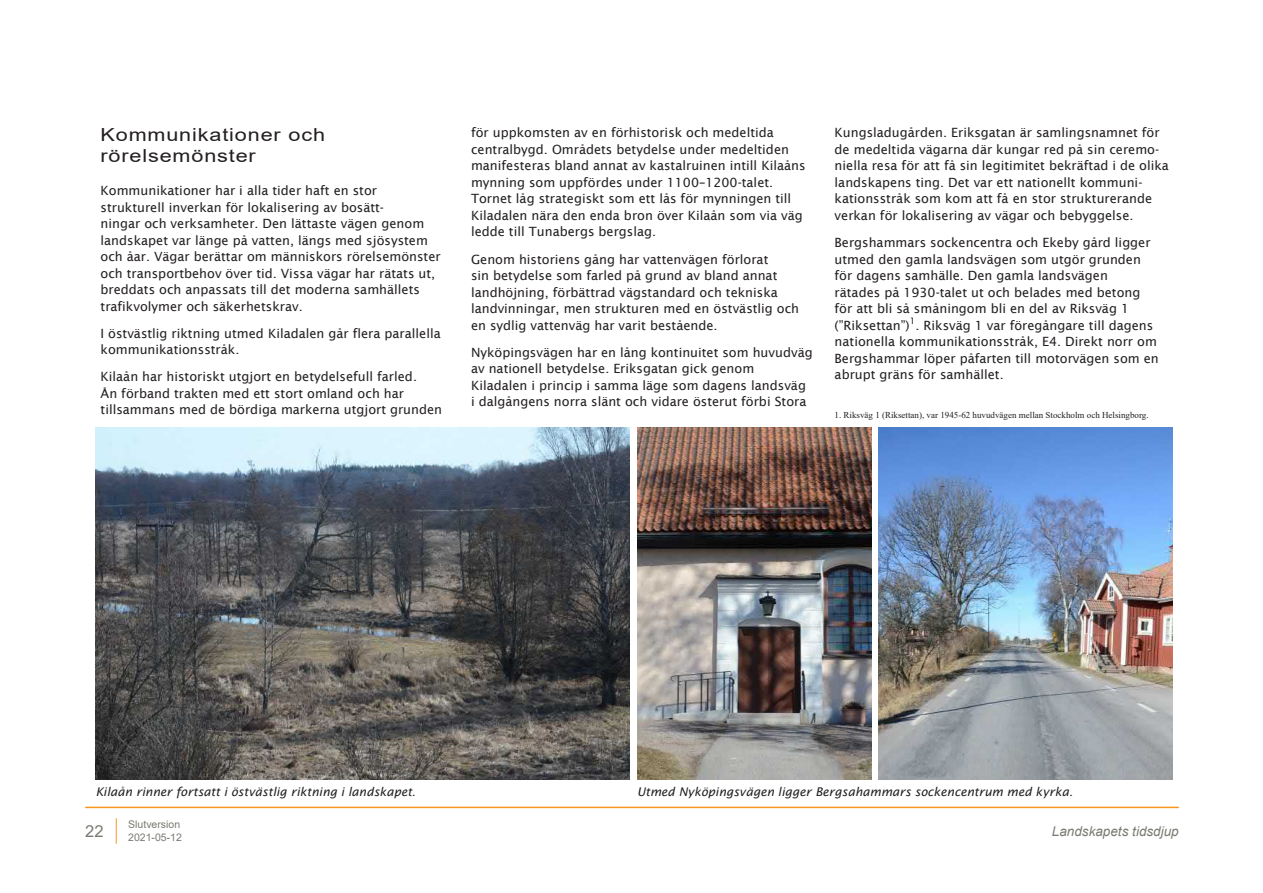
<style>
.page{position:relative;width:1263px;height:893px;background:#fff}
.page>*{position:absolute;margin:0;border:0;box-sizing:border-box;transform-origin:0 0}
.Rubrik_2{font:18px/21px "Arial";letter-spacing:.04em;color:#231f20;scale:1.2 1}
.t1{font:16.5px "Arial";color:#7a7a73}
.t2{font:italic 13.5px "Arial";color:#7a7a73}
.Brödtext_sans_serif{font:12.75px/16.5px "Lucida Sans";color:#231f20}
.Bildtext_onumrerad{font:italic 12px "Lucida Sans";color:#231f20}
.t3{font:10.5px/12.6px "Arial";color:#7a7a73}
.t4{font:9px "Times New Roman";color:#231f20}
.Brödtext_sans_serif-2{font:9px "Lucida Sans";color:#231f20}
</style>
<div class="page">
<hr style="left:85px;top:807px;width:1094px;height:1px;background:#f7971f">
<svg style="left:116px;top:818px;width:1px;height:26px"></svg>
<img style="left:637px;top:427px;width:234px;height:353px">
<img style="left:878px;top:427px;width:295px;height:353px">
<img style="left:96px;top:427px;width:534px;height:353px">
<p class="Rubrik_2" style="left:101px;top:124px;width:189px">Kommunikationer och rörelsemönster</p>
<p class="Brödtext_sans_serif" style="left:101px;top:182px;width:342px">Kommunikationer har i alla tider haft en stor strukturell inverkan för lokalisering av bosätt-<br>ningar och verksamheter. Den lättaste vägen genom landskapet var länge på vatten, längs med sjösystem och åar. Vägar berättar om människors rörelsemönster och transportbehov över tid. Vissa vägar har rätats ut, breddats och anpassats till det moderna samhällets trafikvolymer och säkerhetskrav.</p>
<p class="Brödtext_sans_serif" style="left:101px;top:325px;width:342px">I östvästlig riktning utmed Kiladalen går flera parallella kommunikationsstråk.</p>
<p class="Brödtext_sans_serif" style="left:101px;top:369px;width:343px">Kilaån har historiskt utgjort en betydelsefull farled.<br>Ån förband trakten med ett stort omland och har tillsammans med de bördiga markerna utgjort grunden</p>
<p class="Brödtext_sans_serif" style="left:471px;top:125px;width:336px">för uppkomsten av en förhistorisk och medeltida centralbygd. Områdets betydelse under medeltiden manifesteras bland annat av kastalruinen intill Kilaåns mynning som uppfördes under 1100–1200-talet.<br>Tornet låg strategiskt som ett lås för mynningen till Kiladalen nära den enda bron över Kilaån som via väg ledde till Tunabergs bergslag.</p>
<p class="Brödtext_sans_serif" style="left:471px;top:251px;width:330px">Genom historiens gång har vattenvägen förlorat<br>sin betydelse som farled på grund av bland annat landhöjning, förbättrad vägstandard och tekniska landvinningar, men strukturen med en östvästlig och en sydlig vattenväg har varit bestående.</p>
<p class="Brödtext_sans_serif" style="left:471px;top:344px;width:343px">Nyköpingsvägen har en lång kontinuitet som huvudväg av nationell betydelse. Eriksgatan gick genom Kiladalen i princip i samma läge som dagens landsväg i dalgångens norra slänt och vidare österut förbi Stora</p>
<p class="Brödtext_sans_serif" style="left:835px;top:125px;width:336px">Kungsladugården. Eriksgatan är samlingsnamnet för de medeltida vägarna där kungar red på sin ceremo&shy;niella resa för att få sin legitimitet bekräftad i de olika landskapens ting. Det var ett nationellt kommuni&shy;kationsstråk som kom att få en stor strukturerande verkan för lokalisering av vägar och bebyggelse.</p>
<p class="Brödtext_sans_serif" style="left:835px;top:234px;width:320px">Bergshammars sockencentra och Ekeby gård ligger utmed den gamla landsvägen som utgör grunden för dagens samhälle. Den gamla landsvägen rätades på 1930-talet ut och belades med betong för att bli så småningom bli en del av Riksväg 1 (”Riksettan”) . Riksväg 1 var föregångare till dagens</p>
<p class="Brödtext_sans_serif-2" style="left:910px;top:315px;width:7px">1</p>
<p class="Brödtext_sans_serif" style="left:835px;top:333px;width:326px">nationella kommunikationsstråk, E4. Direkt norr om<br>Bergshammar löper påfarten till motorvägen som en abrupt gräns för samhället.</p>
<p class="t4" style="left:835px;top:408px;width:316px">1. Riksväg 1 (Riksettan), var 1945-62 huvudvägen mellan Stockholm och Helsingborg.</p>
<p class="Bildtext_onumrerad" style="left:96px;top:785px;width:322px">Kilaån rinner fortsatt i östvästlig riktning i landskapet.</p>
<p class="Bildtext_onumrerad" style="left:637px;top:785px;width:437px">Utmed Nyköpingsvägen ligger Bergsahammars sockencentrum med kyrka.</p>
<p class="t1" style="left:85px;top:820px;width:20px">22</p>
<p class="t3" style="left:128px;top:818px;width:55px">Slutversion<br>2021-05-12</p>
<p class="t2" style="left:1052px;top:823px;width:128px">Landskapets tidsdjup</p>
</div>
